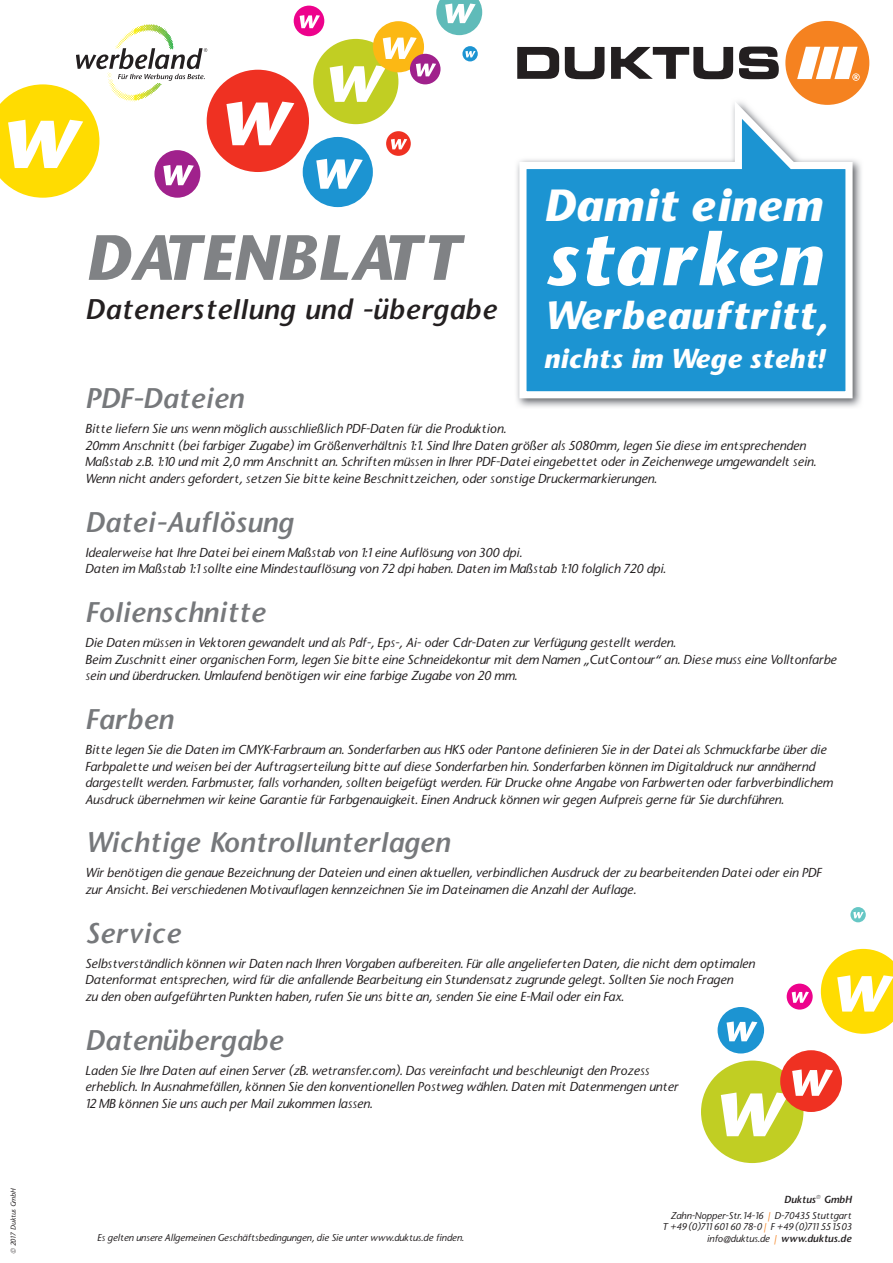
<style>
.page{position:relative;width:893px;height:1263px;background:#fff}
.page>*{position:absolute;margin:0;border:0;box-sizing:border-box;transform-origin:0 0}
.t1{font:italic 700 71.4px "Stone Sans";color:#fff}
.t2{font:italic 700 60.75px "Stone Sans";color:#808285}
.t3{font:italic 700 42.9px "Stone Sans";color:#fff}
.t4{font:italic 700 37.05px "Stone Sans";color:#fff}
.t5{font:italic 600 27px "Stone Sans";color:#76787b}
.t6{font:italic 600 27px "Stone Sans";letter-spacing:.015em;color:#231f20}
.t7{font:italic 700 25.65px "Stone Sans";color:#fff}
.t8{font:italic 500 12.75px/16.5px "Stone Sans";color:#231f20}
.t9{font:italic 500 9.75px/15.9px "Stone Sans";color:#231f20;text-align:right}
.t10{font:italic 500 7.05px "Stone Sans";color:#231f20}
.s1{font-weight:600}
.s2{color:#f58220}
</style>
<div class="page">
<img style="left:518px;top:160px;width:344px;height:247px">
<svg style="left:516px;top:94px;width:340px;height:308px"></svg>
<div style="left:785px;top:21px;width:84px;height:84px;background:#f58220;border-radius:50%"></div>
<svg style="left:517px;top:47px;width:262px;height:32px"></svg>
<svg style="left:797px;top:47px;width:63px;height:34px"></svg>
<div style="left:386px;top:131px;width:25px;height:25px;background:#ef3122;border-radius:50%"></div>
<svg style="left:391px;top:139px;width:16px;height:10px"></svg>
<div style="left:294px;top:6px;width:30px;height:30px;background:#ed028c;border-radius:50%"></div>
<svg style="left:300px;top:15px;width:20px;height:13px"></svg>
<div style="left:303px;top:137px;width:70px;height:70px;background:#1c94d2;border-radius:50%"></div>
<svg style="left:316px;top:159px;width:47px;height:30px"></svg>
<div style="left:313px;top:39px;width:85px;height:85px;background:#c1ce23;border-radius:50%"></div>
<div style="left:207px;top:70px;width:102px;height:102px;background:#ef3122;border-radius:50%"></div>
<svg style="left:226px;top:102px;width:68px;height:43px"></svg>
<svg style="left:330px;top:0;width:152px;height:102px"></svg>
<svg style="left:0;top:24px;width:207px;height:174px"></svg>
<div style="left:701px;top:1060px;width:102px;height:103px;background:#c1ce23;border-radius:50%"></div>
<div style="left:780px;top:1050px;width:62px;height:62px;background:#ef3122;border-radius:50%"></div>
<svg style="left:721px;top:1069px;width:112px;height:67px"></svg>
<div style="left:787px;top:983px;width:26px;height:26px;background:#ed028c;border-radius:50%"></div>
<svg style="left:792px;top:992px;width:17px;height:11px"></svg>
<div style="left:718px;top:1007px;width:46px;height:46px;background:#1c94d2;border-radius:50%"></div>
<svg style="left:727px;top:1021px;width:30px;height:20px"></svg>
<svg style="left:821px;top:949px;width:72px;height:85px"></svg>
<svg style="left:850px;top:907px;width:16px;height:15px"></svg>
<svg style="left:853px;top:912px;width:11px;height:6px"></svg>
<p class="t10" style="left:9px;top:1253px;width:67px;rotate:-90deg">© 2017 Duktus GmbH</p>
<h2 class="t2" style="left:85px;top:220px;width:376px">DATENBLATT</h2>
<h3 class="t6" style="left:85px;top:292px;width:413px">Datenerstellung und -übergabe</h3>
<h3 class="t3" style="left:543px;top:179px;width:279px">Damit einem</h3>
<h1 class="t1" style="left:543px;top:215px;width:279px">starken</h1>
<h3 class="t4" style="left:543px;top:293px;width:286px">Werbeauftritt,</h3>
<h3 class="t7" style="left:543px;top:343px;width:283px">nichts im Wege steht!</h3>
<h3 class="t5" style="left:85px;top:381px;width:160px">PDF-Dateien</h3>
<p class="t8" style="left:85px;top:421px;width:732px">Bitte liefern Sie uns wenn möglich ausschließlich PDF-Daten für die Produktion.<br>20mm Anschnitt (bei farbiger Zugabe) im Größenverhältnis 1:1. Sind Ihre Daten größer als 5080mm, legen Sie diese im entsprechenden Maßstab z.B. 1:10 und mit 2,0 mm Anschnitt an. Schriften müssen in Ihrer PDF-Datei eingebettet oder in Zeichenwege umgewandelt sein.<br>Wenn nicht anders gefordert, setzen Sie bitte keine Beschnittzeichen, oder sonstige Druckermarkierungen.</p>
<h3 class="t5" style="left:85px;top:505px;width:209px">Datei-Auflösung</h3>
<p class="t8" style="left:85px;top:544px;width:582px">Idealerweise hat Ihre Datei bei einem Maßstab von 1:1 eine Auflösung von 300 dpi.<br>Daten im Maßstab 1:1 sollte eine Mindestauflösung von 72 dpi haben. Daten im Maßstab 1:10 folglich 720 dpi.</p>
<h3 class="t5" style="left:85px;top:595px;width:181px">Folienschnitte</h3>
<p class="t8" style="left:85px;top:634px;width:753px">Die Daten müssen in Vektoren gewandelt und als Pdf-, Eps-, Ai- oder Cdr-Daten zur Verfügung gestellt werden.<br>Beim Zuschnitt einer organischen Form, legen Sie bitte eine Schneidekontur mit dem Namen „CutContour“ an. Diese muss eine Volltonfarbe sein und überdrucken. Umlaufend benötigen wir eine farbige Zugabe von 20 mm.</p>
<h3 class="t5" style="left:85px;top:702px;width:89px">Farben</h3>
<p class="t8" style="left:85px;top:741px;width:749px">Bitte legen Sie die Daten im CMYK-Farbraum an. Sonderfarben aus HKS oder Pantone definieren Sie in der Datei als Schmuckfarbe über die Farbpalette und weisen bei der Auftragserteilung bitte auf diese Sonderfarben hin. Sonderfar ben können im Digitaldruck nur annähernd dargestellt werden. Farbmuster, falls vorhanden, sollten beigefügt werden. Für Drucke ohne Angabe von Farbwerten oder farbverbindlichem Ausdruck übernehmen wir keine Garantie für Farbge nauigkeit. Einen Andruck können wir gegen Aufpreis gerne für Sie durchführen.</p>
<h3 class="t5" style="left:85px;top:825px;width:366px">Wichtige Kontrollunterlagen</h3>
<p class="t8" style="left:85px;top:865px;width:738px">Wir benötigen die genaue Bezeichnung der Dateien und einen aktuellen, verbindlichen Ausdruck der zu bearbeiten den Datei oder ein PDF zur Ansicht. Bei verschiedenen Motivauflagen kennzeichnen Sie im Dateinamen die Anzahl der Auflage.</p>
<h3 class="t5" style="left:85px;top:916px;width:97px">Service</h3>
<p class="t8" style="left:85px;top:955px;width:671px">Selbstverständlich können wir Daten nach Ihren Vorgaben aufbereiten. Für alle angelieferten Daten, die nicht dem optimalen<br>Datenformat entsprechen, wird für die anfallende Bearbeitung ein Stundensatz zugrunde gelegt. Sollten Sie noch Fragen<br>zu den oben aufgeführten Punkten haben, rufen Sie uns bitte an, senden Sie eine E-Mail oder ein Fax.</p>
<h3 class="t5" style="left:85px;top:1023px;width:199px">Datenübergabe</h3>
<p class="t8" style="left:85px;top:1062px;width:595px">Laden Sie Ihre Daten auf einen Server (zB. wetransfer.com). Das vereinfacht und beschleunigt den Prozess erheblich. In Ausnah mefällen, können Sie den konventionellen Postweg wählen. Daten mit Datenmengen unter<br>12 MB können Sie uns auch per Mail zukommen lassen.</p>
<p class="t9" style="left:670px;top:1191px;width:183px"><span class="s1">Duktus</span><sup>®</sup> <span class="s1">GmbH<br></span>Zahn-Nopper-Str. 14-16 <span class="s2">|</span> D-70435 Stuttgart</p>
<p class="t9" style="left:662px;top:1219px;width:191px">T +49 (0)711 601 60 78-0 <span class="s2">|</span> F +49 (0)711 55 15 03</p>
<p class="t9" style="left:97px;top:1230px;width:368px">Es gelten unsere Allgemeinen Geschäftsbedingungen, die Sie unter www.duktus.de finden.</p>
<p class="t9" style="left:707px;top:1231px;width:146px">info@duktus.de <span class="s2">|</span> <span class="s1">www.duktus.de</span></p>
</div>
